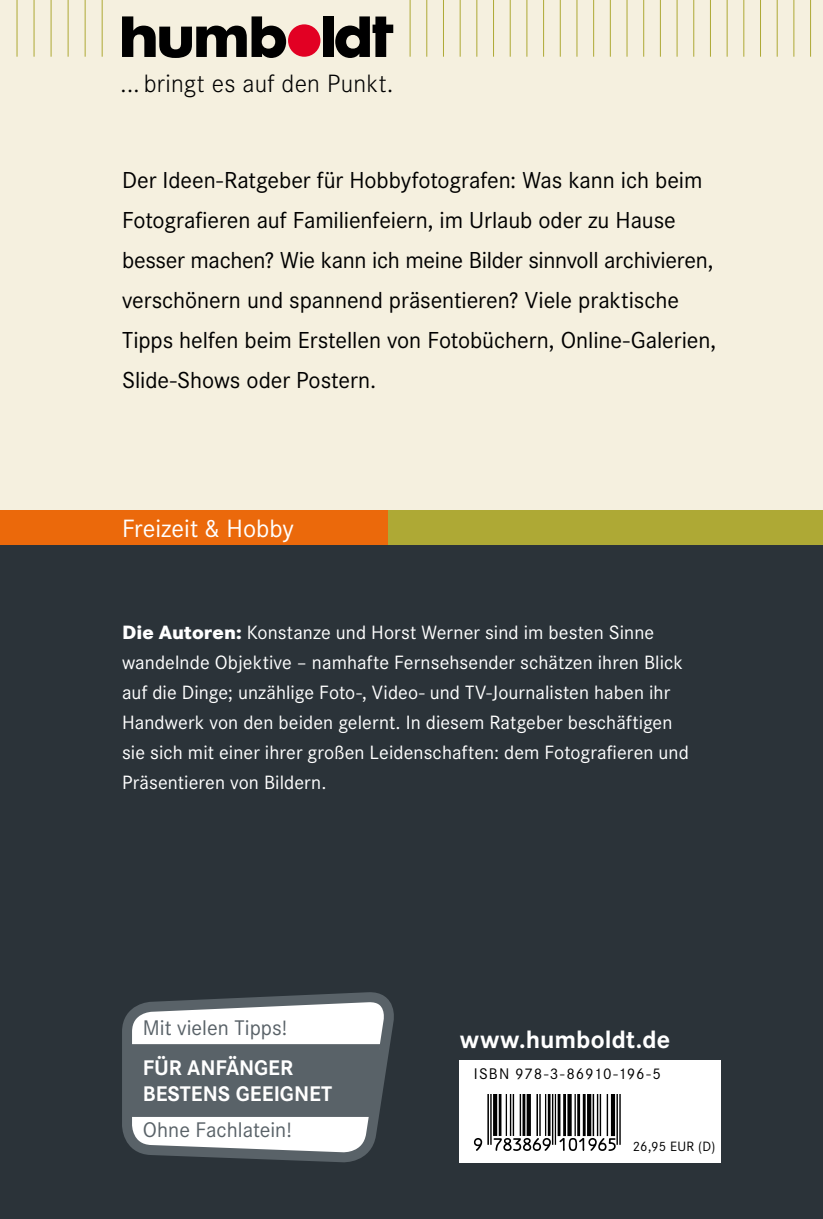
<style>
.page{position:relative;width:823px;height:1219px;background:#fff}
.page>*{position:absolute;margin:0;border:0;box-sizing:border-box;transform-origin:0 0}
.t1{font:300 26px "Corporate S";letter-spacing:.01em;color:#000}
.t2{font:700 26px "Corporate S";letter-spacing:.005em;color:#fff}
.t3{font:26px "Corporate S";color:#fff}
.t4{font:24px/40px "Corporate S";letter-spacing:-.005em;color:#000}
.t5{font:22px "Corporate S";color:#596268}
.t6{font:700 22px "Corporate S";letter-spacing:-.005em;color:#fff}
.t7{font:20px/30px "Corporate S";letter-spacing:.005em;color:#fff}
.t8{font:16px "Corporate S";letter-spacing:.045em;color:#000}
.t9{font:14px "Corporate S";letter-spacing:.01em;color:#000}
.s1{font-weight:800}
</style>
<div class="page">
<div style="left:0;top:0;width:822px;height:510px;background:#f5f0df"></div>
<div style="left:0;top:544px;width:822px;height:675px;background:#2b3339"></div>
<svg style="left:122px;top:996px;width:272px;height:167px;background:#b7babd"></svg>
<div style="left:128px;top:1044px;width:252px;height:73px;background:#596268"></div>
<div style="left:385px;top:510px;width:437px;height:34px;background:#aea935"></div>
<div style="left:0;top:510px;width:387px;height:34px;background:#eb690b"></div>
<div style="left:288px;top:24px;width:32px;height:33px;background:#e20023;border-radius:50%"></div>
<svg style="left:122px;top:16px;width:164px;height:42px"></svg>
<div style="left:322px;top:16px;width:11px;height:41px;background:#000"></div>
<svg style="left:335px;top:16px;width:58px;height:42px"></svg>
<hr style="left:809px;top:0;width:1px;height:57px;background:#aea935">
<hr style="left:792px;top:0;width:1px;height:57px;background:#aea935">
<hr style="left:776px;top:0;width:1px;height:57px;background:#aea935">
<hr style="left:759px;top:0;width:1px;height:57px;background:#aea935">
<hr style="left:742px;top:0;width:1px;height:57px;background:#aea935">
<hr style="left:726px;top:0;width:1px;height:57px;background:#aea935">
<hr style="left:709px;top:0;width:1px;height:57px;background:#aea935">
<hr style="left:692px;top:0;width:1px;height:57px;background:#aea935">
<hr style="left:676px;top:0;width:1px;height:57px;background:#aea935">
<hr style="left:659px;top:0;width:1px;height:57px;background:#aea935">
<hr style="left:642px;top:0;width:1px;height:57px;background:#aea935">
<hr style="left:626px;top:0;width:1px;height:57px;background:#aea935">
<hr style="left:609px;top:0;width:1px;height:57px;background:#aea935">
<hr style="left:592px;top:0;width:1px;height:57px;background:#aea935">
<hr style="left:576px;top:0;width:1px;height:57px;background:#aea935">
<hr style="left:559px;top:0;width:1px;height:57px;background:#aea935">
<hr style="left:542px;top:0;width:1px;height:57px;background:#aea935">
<hr style="left:526px;top:0;width:1px;height:57px;background:#aea935">
<hr style="left:509px;top:0;width:1px;height:57px;background:#aea935">
<hr style="left:492px;top:0;width:1px;height:57px;background:#aea935">
<hr style="left:476px;top:0;width:1px;height:57px;background:#aea935">
<hr style="left:459px;top:0;width:1px;height:57px;background:#aea935">
<hr style="left:442px;top:0;width:1px;height:57px;background:#aea935">
<hr style="left:426px;top:0;width:1px;height:57px;background:#aea935">
<hr style="left:409px;top:0;width:1px;height:57px;background:#aea935">
<hr style="left:102px;top:0;width:1px;height:57px;background:#aea935">
<hr style="left:85px;top:0;width:1px;height:57px;background:#aea935">
<hr style="left:68px;top:0;width:1px;height:57px;background:#aea935">
<hr style="left:51px;top:0;width:1px;height:57px;background:#aea935">
<hr style="left:34px;top:0;width:1px;height:57px;background:#aea935">
<hr style="left:17px;top:0;width:1px;height:57px;background:#aea935">
<div style="left:459px;top:1060px;width:261px;height:102px;background:#fff"></div>
<svg style="left:473px;top:1138px;width:9px;height:13px"></svg>
<hr style="left:490px;top:1094px;width:1px;height:51px;background:#000">
<hr style="left:487px;top:1094px;width:1px;height:51px;background:#000">
<svg style="left:493px;top:1094px;width:57px;height:57px"></svg>
<hr style="left:554px;top:1094px;width:1px;height:51px;background:#000">
<hr style="left:551px;top:1094px;width:2px;height:51px;background:#000">
<svg style="left:557px;top:1094px;width:58px;height:57px"></svg>
<hr style="left:619px;top:1094px;width:1px;height:51px;background:#000">
<hr style="left:616px;top:1094px;width:1px;height:51px;background:#000">
<p class="t1" style="left:120px;top:69px;width:274px">... bringt es auf den Punkt.</p>
<p class="t4" style="left:122px;top:160px;width:595px">Der Ideen-Ratgeber für Hobbyfotografen: Was kann ich beim Fotografieren auf Familienfeiern, im Urlaub oder zu Hause besser machen? Wie kann ich meine Bilder sinnvoll archivieren, verschönern und spannend präsentieren? Viele praktische Tipps helfen beim Erstellen von Fotobüchern, Online-Galerien, Slide-Shows oder Postern.</p>
<p class="t3" style="left:122px;top:513px;width:173px">Freizeit &amp; Hobby</p>
<p class="t7" style="left:122px;top:618px;width:568px"><span class="s1">Die Autoren:</span> Konstanze und Horst Werner sind im besten Sinne wandelnde Objektive – namhafte Fernsehsender schätzen ihren Blick auf die Dinge; unzählige Foto-, Video- und TV-Journalisten haben ihr Handwerk von den beiden gelernt. In diesem Ratgeber beschäftigen sie sich mit einer ihrer großen Leidenschaften: dem Fotografieren und Präsentieren von Bildern.</p>
<p class="t5" style="left:143px;top:1016px;width:146px">Mit vielen Tipps!</p>
<p class="t6" style="left:143px;top:1055px;width:152px">FÜR ANFÄNGER</p>
<p class="t6" style="left:143px;top:1081px;width:191px">BESTENS GEEIGNET</p>
<p class="t5" style="left:143px;top:1117px;width:150px">Ohne Fachlatein!</p>
<p class="t2" style="left:459px;top:1024px;width:212px">www.humboldt.de</p>
<p class="t8" style="left:473px;top:1065px;width:188px">ISBN 978-3-86910-196-5</p>
<p class="t9" style="left:632px;top:1139px;width:84px">26,95 EUR (D)</p>
</div>
